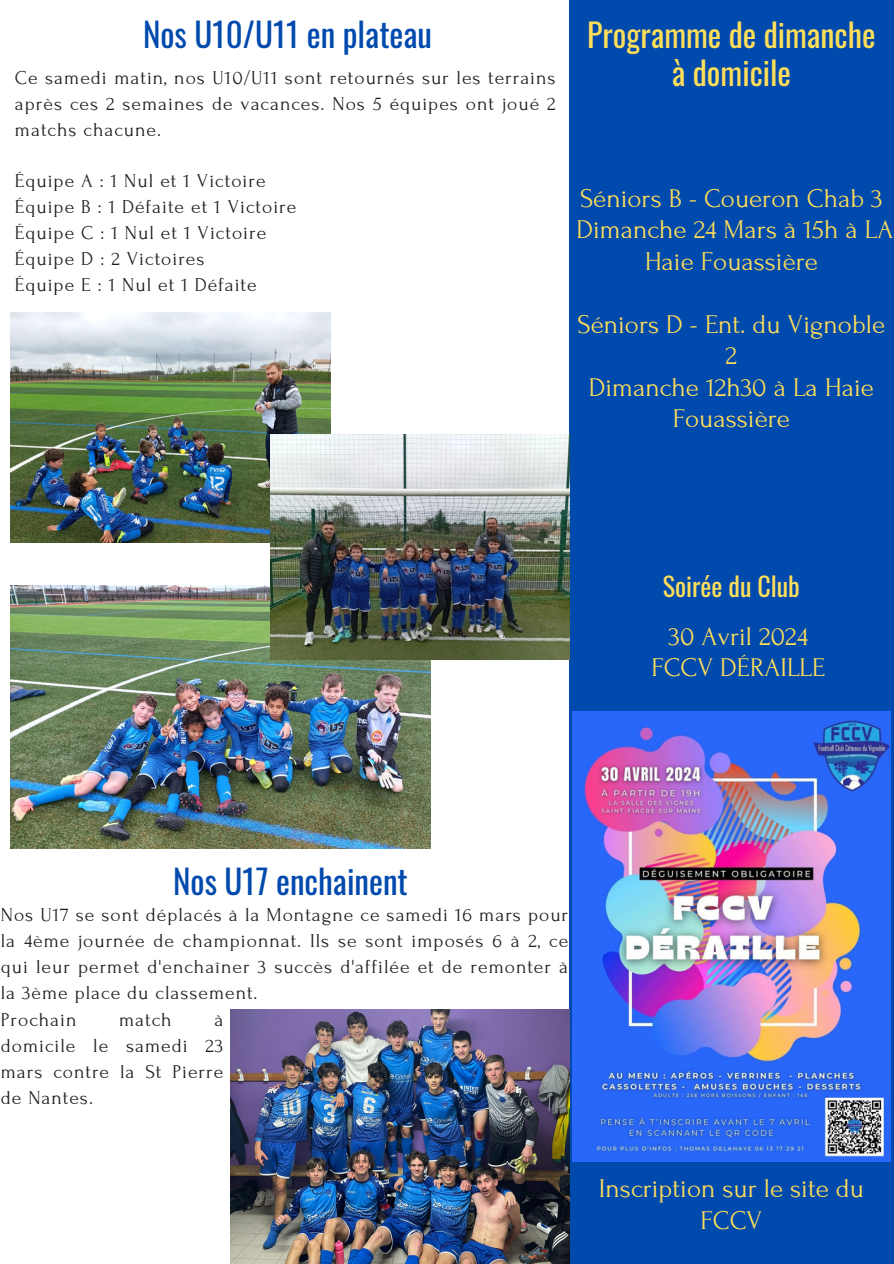
<style>
.page{position:relative;width:894px;height:1264px;background:#fff}
.page>*{position:absolute;margin:0;border:0;box-sizing:border-box;transform-origin:0 0}
.t1{font:33.15px "Oswald";color:#004aad}
.t2{font:31.95px/38.2px "Oswald";color:#ffde59;text-align:center}
.t3{font:27px/31.5px "Forum";color:#ffde59;text-align:center}
.t4{font:25.95px "Oswald";color:#ffde59}
.t5{font:19.5px/25.8px "Forum";letter-spacing:.05em;color:#1f1c21;text-align:justify}
</style>
<div class="page">
<div style="left:569px;top:0;width:324px;height:1263px;background:#004aad"></div>
<img style="left:572px;top:711px;width:317px;height:450px">
<img style="left:11px;top:313px;width:319px;height:229px">
<img style="left:11px;top:585px;width:419px;height:263px">
<img style="left:270px;top:434px;width:299px;height:225px">
<img style="left:230px;top:1009px;width:339px;height:254px">
<p class="t1" style="left:143px;top:8px;width:290px">Nos U10/U11 en plateau</p>
<p class="t2" style="left:587px;top:14px;width:290px">Programme de dimanche à domicile</p>
<p class="t5" style="left:15px;top:65px;width:542px">Ce samedi matin, nos U10/U11 sont retournés sur les terrains après ces 2 semaines de vacances. Nos 5 équipes ont joué 2 matchs chacune.</p>
<p class="t5" style="left:15px;top:168px;width:252px">Équipe A : 1 Nul et 1 Victoire</p>
<p class="t5" style="left:15px;top:194px;width:283px">Équipe B : 1 Défaite et 1 Victoire</p>
<h1 class="t5" style="left:15px;top:220px;width:252px">Équipe C : 1 Nul et 1 Victoire</h1>
<h2 class="t5" style="left:15px;top:246px;width:191px">Équipe D : 2 Victoires</h2>
<h2 class="t5" style="left:15px;top:272px;width:243px">Équipe E : 1 Nul et 1 Défaite</h2>
<p class="t3" style="left:576px;top:183px;width:318px">Séniors B - Coueron Chab 3<br>Dimanche 24 Mars à 15h à LA<br>Haie Fouassière</p>
<p class="t3" style="left:577px;top:309px;width:309px">Séniors D - Ent. du Vignoble<br>2<br>Dimanche 12h30 à La Haie<br>Fouassière</p>
<p class="t4" style="left:662px;top:566px;width:138px">Soirée du Club</p>
<h2 class="t3" style="left:651px;top:621px;width:175px">30 Avril 2024<br>FCCV DÉRAILLE</h2>
<h1 class="t1" style="left:173px;top:855px;width:236px">Nos U17 enchainent</h1>
<p class="t5" style="left:1px;top:902px;width:568px">Nos U17 se sont déplacés à la Montagne ce samedi 16 mars pour la 4ème journée de championnat. Ils se sont imposés 6 à 2, ce qui leur permet d'enchaîner 3 succès d'affilée et de remonter à la 3ème place du classement.</p>
<p class="t5" style="left:1px;top:1007px;width:77px">Prochain</p>
<p class="t5" style="left:119px;top:1007px;width:54px">match</p>
<p class="t5" style="left:1px;top:1007px;width:224px;text-indent:213px">à domicile le samedi 23 mars contre la St Pierre de Nantes.</p>
<h2 class="t3" style="left:598px;top:1172px;width:266px">Inscription sur le site du<br>FCCV</h2>
</div>
